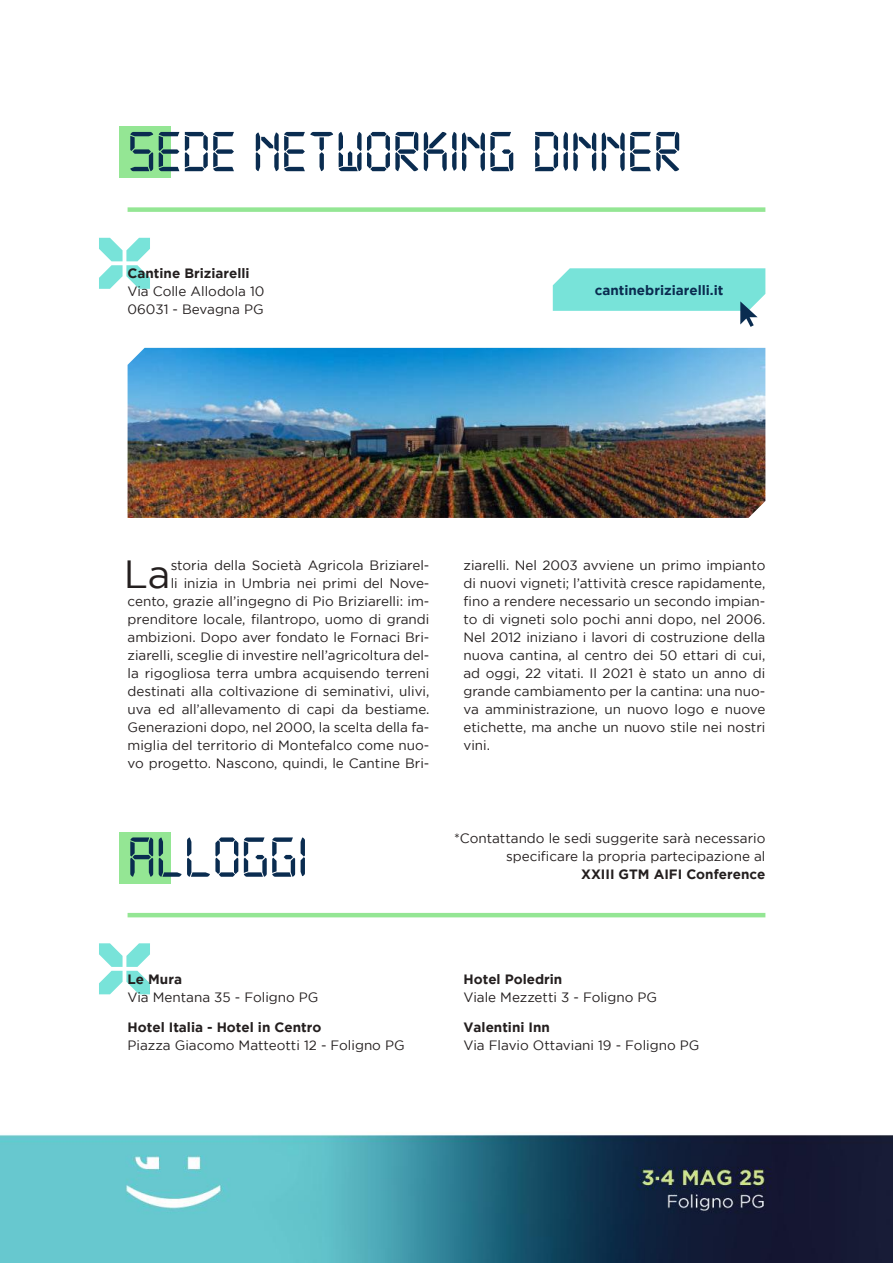
<style>
.page{position:relative;width:893px;height:1263px;background:#fff}
.page>*{position:absolute;margin:0;border:0;box-sizing:border-box;transform-origin:0 0}
.t1{font:60px "Digital 7";color:#0a2c50}
.t2{font:39.15px "Gotham";color:#241f1f}
.t3{font:13.5px/18px "Gotham";color:#241f1f;text-align:right}
.t4{font:700 13.5px "Gotham";color:#241f1f}
.t5{font:700 13.5px "Gotham";color:#0a2c50}
</style>
<div class="page">
<img style="left:0;top:1134px;width:893px;height:129px">
<div style="left:119px;top:127px;width:51px;height:51px;background:#94e694"></div>
<div style="left:119px;top:832px;width:51px;height:51px;background:#94e694"></div>
<hr style="left:128px;top:913px;width:637px;height:4px;background:#94e694">
<svg style="left:99px;top:943px;width:51px;height:51px"></svg>
<svg style="left:99px;top:238px;width:51px;height:51px"></svg>
<div style="left:128px;top:207px;width:637px;height:5px;background:#94e694"></div>
<img style="left:128px;top:348px;width:637px;height:170px">
<svg style="left:553px;top:268px;width:212px;height:59px"></svg>
<h1 class="t1" style="left:128px;top:125px;width:556px">SEDE NETWORKING DINNER</h1>
<p class="t4" style="left:128px;top:266px;width:124px">Cantine Briziarelli</p>
<p class="t3" style="left:128px;top:282px;width:139px;text-align:left">Via Colle Allodola 10<br>06031 - Bevagna PG</p>
<p class="t5" style="left:595px;top:282px;width:130px">cantinebriziarelli.it</p>
<p class="t3" style="left:128px;top:556px;width:303px">storia della Società Agricola Briziarel-<br>li inizia in Umbria nei primi del Nove&shy;cento, grazie all’ingegno di Pio Briziarelli: im&shy;prenditore locale, filantropo, uomo di grandi ambizioni. Dopo aver fondato le Fornaci Bri&shy;ziarelli, sceglie di investire nell’agricoltura del&shy;la rigogliosa terra umbra acquisendo terreni destinati alla coltivazione di seminativi, ulivi, uva ed all’allevamento di capi da bestiame.<br>Generazioni dopo, nel 2000, la scelta della fa&shy;miglia del territorio di Montefalco come nuo&shy;vo progetto. Nascono, quindi, le Cantine Bri-</p>
<p class="t3" style="left:463px;top:556px;width:303px;text-align:justify">ziarelli. Nel 2003 avviene un primo impianto di nuovi vigneti; l’attività cresce rapidamente, fino a rendere necessario un secondo impian&shy;to di vigneti solo pochi anni dopo, nel 2006.<br>Nel 2012 iniziano i lavori di costruzione della nuova cantina, al centro dei 50 ettari di cui, ad oggi, 22 vitati. Il 2021 è stato un anno di grande cambiamento per la cantina: una nuo&shy;va amministrazione, un nuovo logo e nuove etichette, ma anche un nuovo stile nei nostri vini.</p>
<h2 class="t2" style="left:124px;top:553px;width:48px">La</h2>
<h1 class="t1" style="left:128px;top:831px;width:182px">ALLOGGI</h1>
<p class="t4" style="left:128px;top:971px;width:56px">Le Mura</p>
<p class="t3" style="left:128px;top:988px;width:192px">Via Mentana 35 - Foligno PG</p>
<p class="t4" style="left:128px;top:1020px;width:195px">Hotel Italia - Hotel in Centro</p>
<p class="t3" style="left:128px;top:1036px;width:279px">Piazza Giacomo Matteotti 12 - Foligno PG</p>
<p class="t3" style="left:454px;top:829px;width:313px">*Contattando le sedi suggerite sarà necessario specificare la propria partecipazione al</p>
<p class="t4" style="left:581px;top:866px;width:186px">XXIII GTM AIFI Conference</p>
<p class="t4" style="left:463px;top:971px;width:100px">Hotel Poledrin</p>
<p class="t3" style="left:463px;top:988px;width:195px">Viale Mezzetti 3 - Foligno PG</p>
<p class="t4" style="left:463px;top:1020px;width:88px">Valentini Inn</p>
<p class="t3" style="left:463px;top:1036px;width:237px">Via Flavio Ottaviani 19 - Foligno PG</p>
</div>
